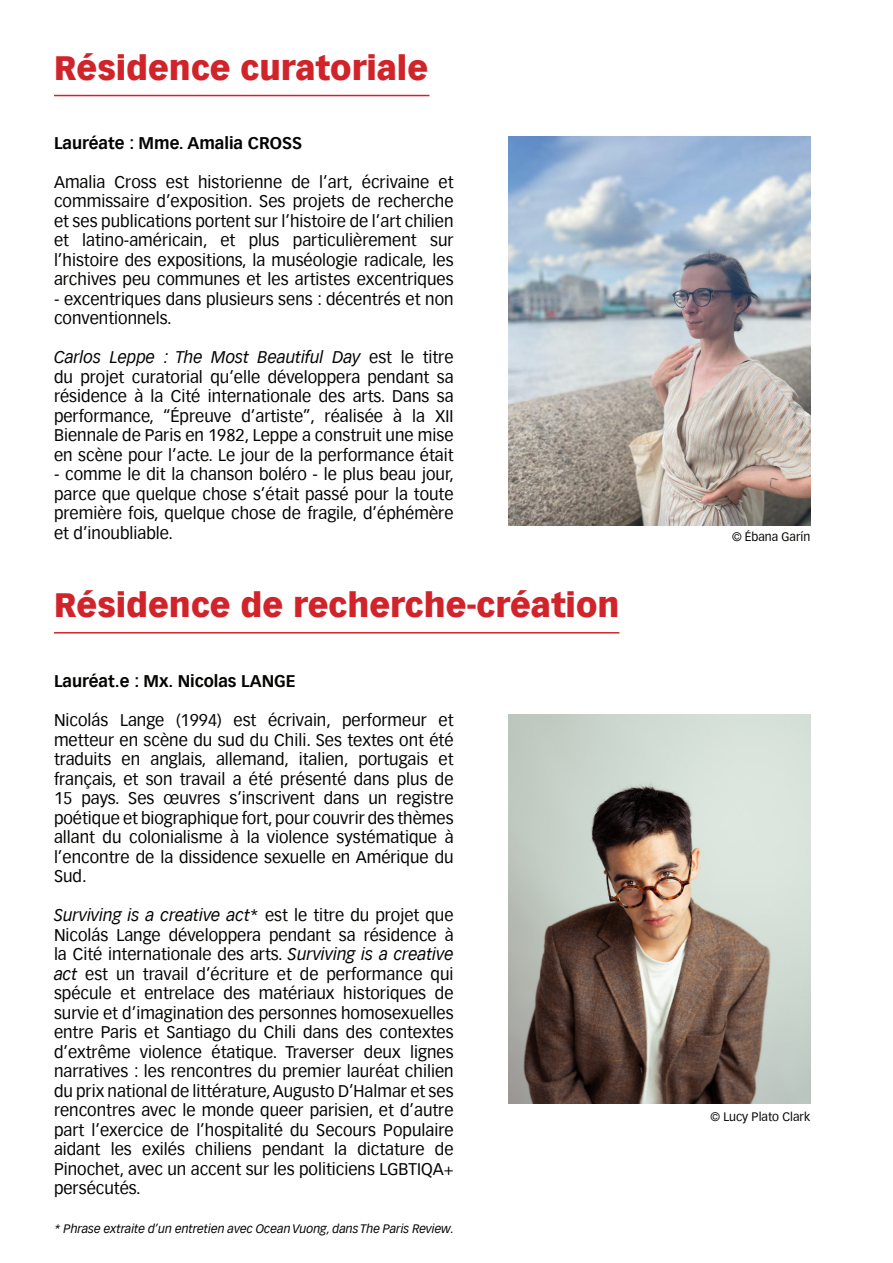
<style>
.page{position:relative;width:893px;height:1263px;background:#fff}
.page>*{position:absolute;margin:0;border:0;box-sizing:border-box;transform-origin:0 0}
.t1{font:900 33px "Vectora Com";color:#d1232a}
.t2{font:16.5px/19.5px "Vectora Com";color:#040503;text-align:justify}
.t3{font:700 16.5px "Vectora Com";color:#040503}
.t4{font:italic 12px "Vectora Com";color:#040503}
.t5{font:12px "Vectora Com";color:#040503}
.s1{font-style:italic}
</style>
<div class="page">
<hr style="left:54px;top:95px;width:375px;height:1px;background:#d1232a">
<hr style="left:54px;top:632px;width:565px;height:1px;background:#d1232a">
<img style="left:508px;top:136px;width:302px;height:389px">
<img style="left:508px;top:714px;width:302px;height:389px">
<p class="t1" style="left:54px;top:47px;width:376px">Résidence curatoriale</p>
<p class="t3" style="left:54px;top:133px;width:250px">Lauréate : Mme. Amalia CROSS</p>
<p class="t2" style="left:54px;top:172px;width:401px">Amalia Cross est historienne de l’art, écrivaine et commissaire d’exposition. Ses projets de recherche et ses publications portent sur l’histoire de l’art chilien et latino-américain, et plus particulièrement sur l’histoire des expositions, la muséologie radicale, les archives peu communes et les artistes excentriques</p>
<p class="t2" style="left:54px;top:289px;width:401px">- excentriques dans plusieurs sens : décentrés et non conventionnels.</p>
<p class="t2" style="left:54px;top:348px;width:401px"><span class="s1">Carlos Leppe : The Most Beautiful Day</span> est le titre du projet curatorial qu’elle développera pendant sa résidence à la Cité internationale des arts. Dans sa performance, “Épreuve d’artiste”, réalisée à la XII Biennale de Paris en 1982, Leppe a construit une mise en scène pour l’acte. Le jour de la performance était</p>
<p class="t2" style="left:54px;top:465px;width:402px">- comme le dit la chanson boléro - le plus beau jour, parce que quelque chose s’était passé pour la toute première fois, quelque chose de fragile, d’éphémère et d’inoubliable.</p>
<p class="t1" style="left:54px;top:584px;width:567px">Résidence de recherche-création</p>
<p class="t3" style="left:54px;top:671px;width:243px">Lauréat.e : Mx. Nicolas LANGE</p>
<p class="t2" style="left:54px;top:711px;width:401px">Nicolás Lange (1994) est écrivain, performeur et metteur en scène du sud du Chili. Ses textes ont été traduits en anglais, allemand, italien, portugais et français, et son travail a été présenté dans plus de 15 pays. Ses œuvres s’inscrivent dans un registre poétique et biographique fort, pour couvrir des thèmes allant du colonialisme à la violence systématique à l’encontre de la dissidence sexuelle en Amérique du Sud.</p>
<p class="t2" style="left:54px;top:906px;width:401px"><span class="s1">Surviving is a creative act</span>* est le titre du projet que Nicolás Lange développera pendant sa résidence à la Cité internationale des arts. <span class="s1">Surviving is a creative act</span> est un travail d’écriture et de performance qui spécule et entrelace des matériaux historiques de survie et d’imagination des personnes homosexuelles entre Paris et Santiago du Chili dans des contextes d’extrême violence étatique. Traverser deux lignes narratives : les rencontres du premier lauréat chilien du prix national de littérature, Augusto D’Halmar et ses rencontres avec le monde queer parisien, et d’autre part l’exercice de l’hospitalité du Secours Populaire aidant les exilés chiliens pendant la dictature de Pinochet, avec un accent sur les politiciens LGBTIQA+ persécutés.</p>
<p class="t4" style="left:54px;top:1222px;width:402px">* Phrase extraite d’un entretien avec Ocean Vuong, dans The Paris Review.</p>
<p class="t5" style="left:732px;top:530px;width:80px">© Ébana Garín</p>
<p class="t5" style="left:710px;top:1110px;width:101px">© Lucy Plato Clark</p>
</div>
